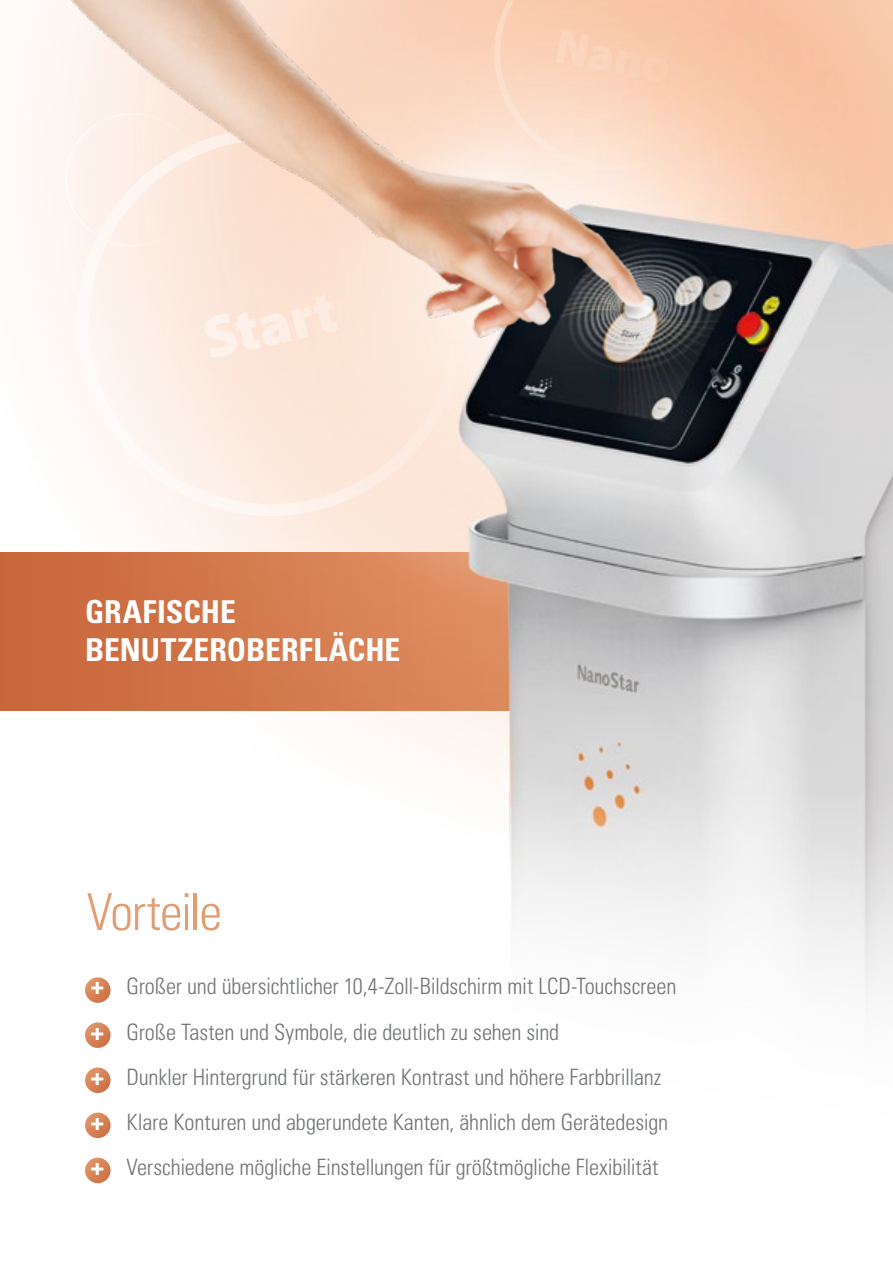
<style>
.page{position:relative;width:893px;height:1263px;background:#fff}
.page>*{position:absolute;margin:0;border:0;box-sizing:border-box;transform-origin:0 0}
.t1{font:300 condensed 51px "Univers LT Pro";letter-spacing:-.035em;color:#e39d73}
.t2{font:700 condensed 31.5px/37.8px "Univers LT Pro";color:#fff}
.t3{font:300 condensed 22.5px/45px "Univers LT Pro";letter-spacing:-.005em;color:#727474}
.s1{font-family:"Univers LT Pro 65";font-weight:700;font-stretch:normal;color:#fff}
</style>
<div class="page">
<img style="left:0;top:0;width:893px;height:1184px">
<svg style="left:65px;top:489px;width:412px;height:39px"></svg>
<img style="left:0;top:0;width:765px;height:489px">
<svg style="left:85px;top:1158px;width:26px;height:25px"></svg>
<svg style="left:85px;top:1112px;width:26px;height:26px"></svg>
<svg style="left:85px;top:1067px;width:26px;height:26px"></svg>
<svg style="left:85px;top:1022px;width:26px;height:26px"></svg>
<svg style="left:85px;top:977px;width:26px;height:26px"></svg>
<h2 class="t2" style="left:85px;top:592px;width:317px">GRAFISCHE<br>BENUTZEROBERFLÄCHE</h2>
<h1 class="t1" style="left:87px;top:877px;width:137px">Vorteile</h1>
<p class="t3" style="left:91px;top:963px;width:587px"><span class="s1">+</span> Großer und übersichtlicher 10,4-Zoll-Bildschirm mit LCD-Touchscreen <span class="s1">+</span> Große Tasten und Symbole, die deutlich zu sehen sind<br><span class="s1">+</span> Dunkler Hintergrund für stärkeren Kontrast und höhere Farbbrillanz <span class="s1">+</span> Klare Konturen und abgerundete Kanten, ähnlich dem Gerätedesign <span class="s1">+</span> Verschiedene mögliche Einstellungen für größtmögliche Flexibilität</p>
</div>
